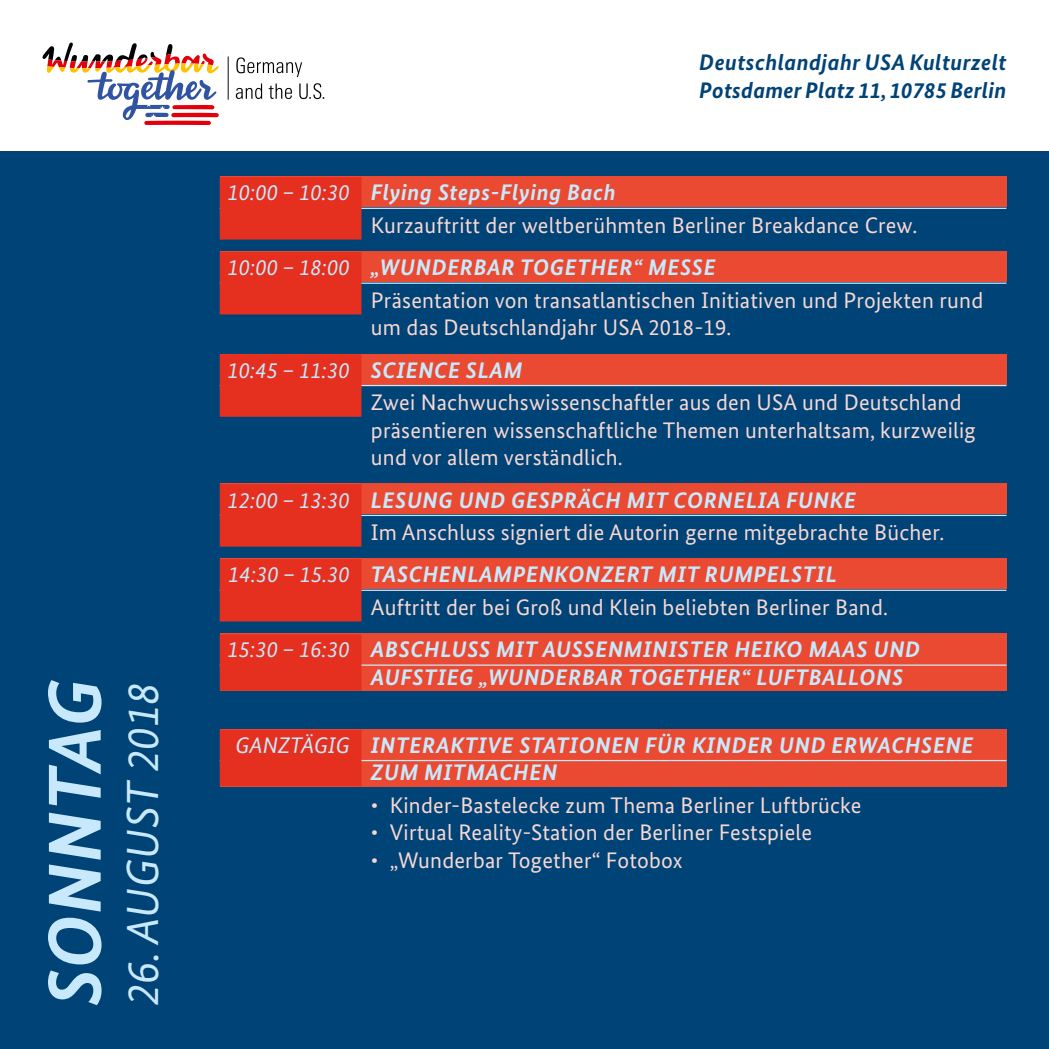
<style>
.page{position:relative;width:1049px;height:1049px;background:#fff}
.page>*{position:absolute;margin:0;border:0;box-sizing:border-box;transform-origin:0 0}
.Tag{font:italic 700 75px "Bundes Sans";letter-spacing:.01em;color:#c8e8fb}
.Tag-2{font:italic 45px "Bundes Sans";letter-spacing:.005em;color:#c8e8fb}
.Termine_Text{font:22.5px/27.5px "Bundes Sans";letter-spacing:.01em;color:#f7d7d3}
.Termine_Veranstaltun{font:italic 700 22.5px/27.5px "Bundes Sans";letter-spacing:.03em;color:#c8e8fb}
.Fließtext{font:italic 700 22.5px/27.5px "Bundes Sans";letter-spacing:.015em;color:#004376}
.Termine_Veranstaltun-2{font:italic 22.5px "Bundes Sans";color:#c8e8fb}
.s1{font-weight:400}
.s2{font-weight:700}
</style>
<div class="page">
<div style="left:0;top:151px;width:1049px;height:898px;background:#004376"></div>
<div style="left:220px;top:177px;width:786px;height:30px;background:#e94a31"></div>
<hr style="left:220px;top:208px;width:786px;height:1px;background:#c8e8fb">
<div style="left:220px;top:177px;width:141px;height:63px;background:#e6301f"></div>
<div style="left:220px;top:251px;width:786px;height:31px;background:#e94a31"></div>
<hr style="left:220px;top:283px;width:786px;height:1px;background:#c8e8fb">
<div style="left:220px;top:252px;width:141px;height:62px;background:#e6301f"></div>
<div style="left:220px;top:354px;width:786px;height:30px;background:#e94a31"></div>
<hr style="left:220px;top:385px;width:786px;height:1px;background:#c8e8fb">
<div style="left:220px;top:354px;width:141px;height:63px;background:#e6301f"></div>
<div style="left:220px;top:484px;width:786px;height:30px;background:#e94a31"></div>
<hr style="left:220px;top:515px;width:786px;height:1px;background:#c8e8fb">
<div style="left:220px;top:484px;width:141px;height:63px;background:#e6301f"></div>
<div style="left:220px;top:558px;width:786px;height:31px;background:#e94a31"></div>
<hr style="left:220px;top:590px;width:786px;height:1px;background:#c8e8fb">
<div style="left:220px;top:559px;width:141px;height:62px;background:#e6301f"></div>
<div style="left:220px;top:633px;width:786px;height:58px;background:#e94a31"></div>
<hr style="left:220px;top:664px;width:786px;height:2px;background:#c8e8fb">
<div style="left:220px;top:634px;width:141px;height:57px;background:#e6301f"></div>
<div style="left:220px;top:729px;width:786px;height:58px;background:#e94a31"></div>
<hr style="left:220px;top:760px;width:786px;height:1px;background:#c8e8fb">
<div style="left:220px;top:730px;width:141px;height:56px;background:#e6301f"></div>
<hr style="left:228px;top:57px;width:1px;height:43px;background:#000">
<svg style="left:236px;top:57px;width:88px;height:42px"></svg>
<svg style="left:43px;top:43px;width:176px;height:82px"></svg>
<p class="Tag" style="left:29px;top:1006px;width:328px;rotate:-90deg">SONNTAG</p>
<p class="Tag-2" style="left:115px;top:1006px;width:326px;rotate:-90deg">26. AUGUST 2018</p>
<p class="Fließtext" style="left:699px;top:48px;width:309px">Deutschlandjahr USA Kulturzelt<br>Potsdamer Platz 11, 10785 Berlin</p>
<p class="Termine_Veranstaltun" style="left:227px;top:179px;width:390px"><span class="s1">10:00 – 10:30</span> Flying Steps-Flying Bach</p>
<p class="Termine_Text" style="left:371px;top:211px;width:548px">Kurzauftritt der weltberühmten Berliner Breakdance Crew.</p>
<p class="Termine_Veranstaltun" style="left:227px;top:254px;width:490px"><span class="s1">10:00 – 18:00</span> „WUNDERBAR TOGETHER“ MESSE</p>
<p class="Termine_Text" style="left:371px;top:286px;width:614px">Präsentation von transatlantischen Initiativen und Projekten rund um das Deutschlandjahr USA 2018-19.</p>
<p class="Termine_Veranstaltun-2" style="left:227px;top:356px;width:296px">10:45 – 11:30 <span class="s2">SCIENCE SLAM</span></p>
<p class="Termine_Text" style="left:371px;top:388px;width:606px">Zwei Nachwuchswissenschaftler aus den USA und Deutschland präsentieren wissenschaftliche Themen unterhaltsam, kurzweilig und vor allem verständlich.</p>
<p class="Termine_Veranstaltun" style="left:227px;top:486px;width:630px"><span class="s1">12:00 – 13:30</span> LESUNG UND GESPRÄCH MIT CORNELIA FUNKE</p>
<p class="Termine_Text" style="left:371px;top:518px;width:575px">Im Anschluss signiert die Autorin gerne mitgebrachte Bücher.</p>
<p class="Termine_Veranstaltun" style="left:228px;top:561px;width:610px"><span class="s1">14:30 – 15.30</span> TASCHENLAMPENKONZERT MIT RUMPELSTIL</p>
<p class="Termine_Text" style="left:371px;top:593px;width:519px">Auftritt der bei Groß und Klein beliebten Berliner Band.</p>
<p class="Termine_Veranstaltun" style="left:371px;top:635px;width:551px;text-indent:-143px"><span class="s1">15:30 – 16:30</span> ABSCHLUSS MIT AUSSENMINISTER HEIKO MAAS UND<br>AUFSTIEG „WUNDERBAR TOGETHER“ LUFTBALLONS</p>
<p class="Termine_Veranstaltun" style="left:371px;top:731px;width:604px;text-indent:-135px"><span class="s1">GANZTÄGIG</span> INTERAKTIVE STATIONEN FÜR KINDER UND ERWACHSENE<br>ZUM MITMACHEN</p>
<p class="Termine_Text" style="left:371px;top:791px;width:492px">• Kinder-Bastelecke zum Thema Berliner Luftbrücke</p>
<p class="Termine_Text" style="left:371px;top:818px;width:443px">• Virtual Reality-Station der Berliner Festspiele</p>
<p class="Termine_Text" style="left:371px;top:846px;width:313px">• „Wunderbar Together“ Fotobox</p>
</div>
